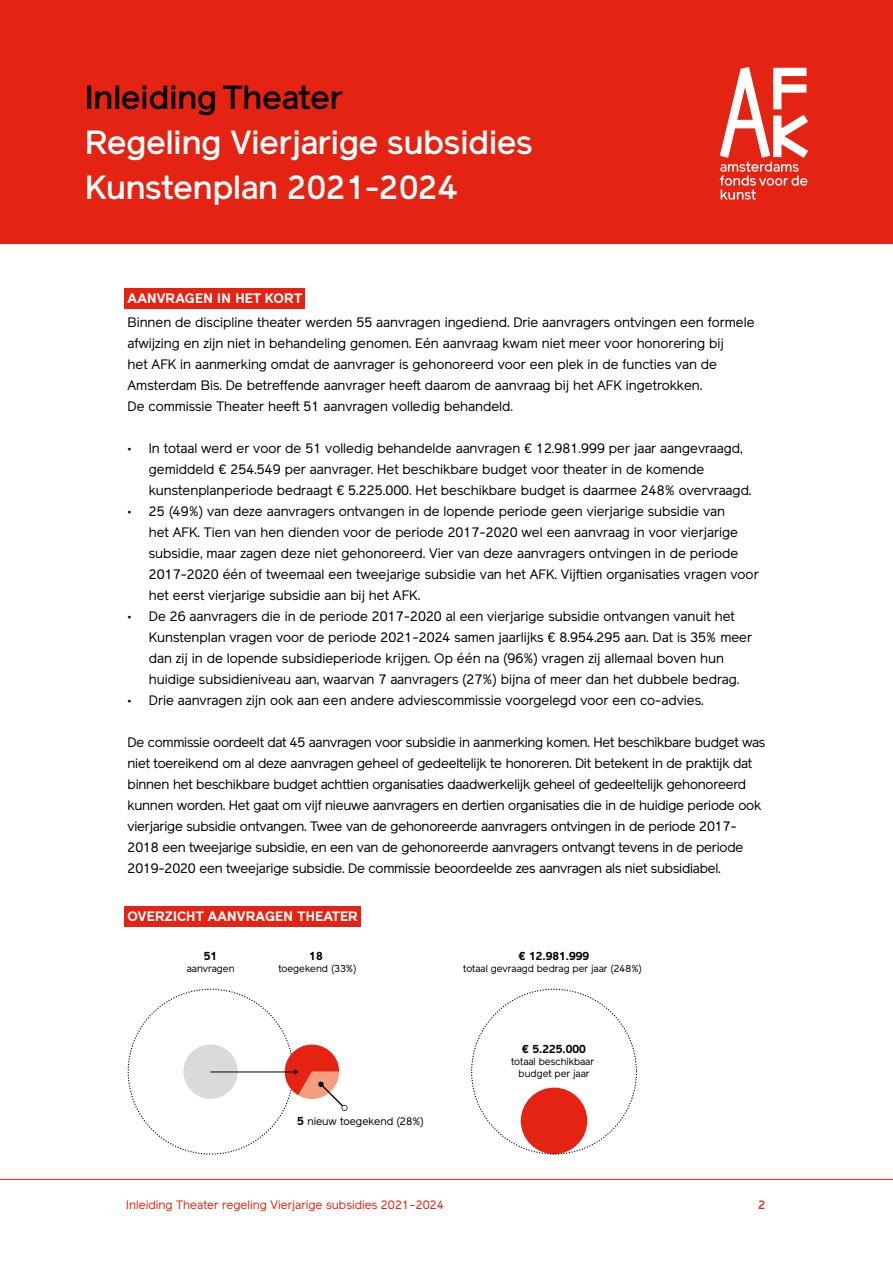
<style>
.page{position:relative;width:893px;height:1263px;background:#fff}
.page>*{position:absolute;margin:0;border:0;box-sizing:border-box;transform-origin:0 0}
.Hoofdkop{font:500 33px "Reader";color:#fff}
.Hoofdkop-2{font:500 33px "Reader";color:#000}
.Plat{font:13.5px/21px "Reader";color:#000}
.Subkop{font:700 13.5px "Reader";letter-spacing:.015em;color:#fff}
.t1{font:12px "Reader";color:#e42313}
.t2{font:500 12px "Reader";color:#e42313}
.t3{font:700 11.4px "Reader";color:#000}
.t4{font:10.65px "Reader";color:#000}
.t5{font:10.05px/12px "Reader";color:#000;text-align:center}
.s1{font-weight:700;font-size:11.4px}
</style>
<div class="page">
<hr style="left:0;top:1179px;width:893px;height:1px;background:#e42313">
<div style="left:0;top:0;width:893px;height:243px;background:#e42313"></div>
<div style="left:124px;top:288px;width:181px;height:21px;background:#e42313"></div>
<svg style="left:720px;top:67px;width:88px;height:133px"></svg>
<div style="left:521px;top:1087px;width:66px;height:67px;background:#e42313;border-radius:50%"></div>
<div style="left:183px;top:1044px;width:55px;height:55px;background:#dadada;border-radius:50%"></div>
<hr style="left:210px;top:1071px;width:85px;height:1px;background:#000">
<svg style="left:281px;top:1041px;width:67px;height:70px"></svg>
<div style="left:124px;top:906px;width:237px;height:21px;background:#e42313"></div>
<p class="Hoofdkop-2" style="left:85px;top:78px;width:259px">Inleiding Theater</p>
<p class="Hoofdkop" style="left:85px;top:123px;width:449px">Regeling Vierjarige subsidies</p>
<p class="Hoofdkop" style="left:85px;top:168px;width:374px">Kunstenplan 2021-2024</p>
<p class="Subkop" style="left:128px;top:290px;width:176px">AANVRAGEN IN HET KORT</p>
<p class="Plat" style="left:128px;top:312px;width:628px">Binnen de discipline theater werden 55 aanvragen ingediend. Drie aanvragers ontvingen een formele afwijzing en zijn niet in behandeling genomen. Eén aanvraag kwam niet meer voor honorering bij<br>het AFK in aanmerking omdat de aanvrager is gehonoreerd voor een plek in de functies van de Amsterdam Bis. De betreffende aanvrager heeft daarom de aanvraag bij het AFK ingetrokken.<br>De commissie Theater heeft 51 aanvragen volledig behandeld.</p>
<p class="Plat" style="left:149px;top:438px;width:604px;text-indent:-21px">• In totaal werd er voor de 51 volledig behandelde aanvragen € 12.981.999 per jaar aangevraagd, gemiddeld € 254.549 per aanvrager. Het beschikbare budget voor theater in de komende kunstenplanperiode bedraagt € 5.225.000. Het beschikbare budget is daarmee 248% overvraagd.</p>
<p class="Plat" style="left:149px;top:501px;width:611px;text-indent:-21px">• 25 (49%) van deze aanvragers ontvangen in de lopende periode geen vierjarige subsidie van<br>het AFK. Tien van hen dienden voor de periode 2017-2020 wel een aanvraag in voor vierjarige subsidie, maar zagen deze niet gehonoreerd. Vier van deze aanvragers ontvingen in de periode 2017-2020 één of tweemaal een tweejarige subsidie van het AFK. Vijftien organisaties vragen voor het eerst vierjarige subsidie aan bij het AFK.</p>
<p class="Plat" style="left:149px;top:606px;width:605px;text-indent:-21px">• De 26 aanvragers die in de periode 2017-2020 al een vierjarige subsidie ontvangen vanuit het Kunstenplan vragen voor de periode 2021-2024 samen jaarlijks € 8.954.295 aan. Dat is 35% meer dan zij in de lopende subsidieperiode krijgen. Op één na (96%) vragen zij allemaal boven hun huidige subsidieniveau aan, waarvan 7 aanvragers (27%) bijna of meer dan het dubbele bedrag.</p>
<p class="Plat" style="left:128px;top:690px;width:578px">• Drie aanvragen zijn ook aan een andere adviescommissie voorgelegd voor een co-advies.</p>
<p class="Plat" style="left:128px;top:732px;width:639px">De commissie oordeelt dat 45 aanvragen voor subsidie in aanmerking komen. Het beschikbare budget was niet toereikend om al deze aanvragen geheel of gedeeltelijk te honoreren. Dit betekent in de praktijk dat binnen het beschikbare budget achttien organisaties daadwerkelijk geheel of gedeeltelijk gehonoreerd kunnen worden. Het gaat om vijf nieuwe aanvragers en dertien organisaties die in de huidige periode ook vierjarige subsidie ontvangen. Twee van de gehonoreerde aanvragers ontvingen in de periode 2017- 2018 een tweejarige subsidie, en een van de gehonoreerde aanvragers ontvangt tevens in de periode 2019-2020 een tweejarige subsidie. De commissie beoordeelde zes aanvragen als niet subsidiabel.</p>
<p class="Subkop" style="left:128px;top:908px;width:232px">OVERZICHT AANVRAGEN THEATER</p>
<p class="t3" style="left:204px;top:950px;width:15px">51</p>
<p class="t5" style="left:187px;top:963px;width:49px">aanvragen</p>
<p class="t3" style="left:309px;top:950px;width:15px">18</p>
<p class="t5" style="left:278px;top:963px;width:80px">toegekend (33%)</p>
<p class="t4" style="left:297px;top:1115px;width:128px"><span class="s1">5</span> nieuw toegekend (28%)</p>
<p class="t3" style="left:519px;top:950px;width:72px">€ 12.981.999</p>
<p class="t5" style="left:463px;top:963px;width:180px">totaal gevraagd bedrag per jaar (248%)</p>
<p class="t3" style="left:522px;top:1042px;width:65px">€ 5.225.000</p>
<p class="t5" style="left:511px;top:1055px;width:85px">totaal beschikbaar budget per jaar</p>
<p class="t1" style="left:126px;top:1198px;width:319px">Inleiding Theater regeling Vierjarige subsidies 2021-2024</p>
<p class="t2" style="left:758px;top:1198px;width:9px">2</p>
</div>
